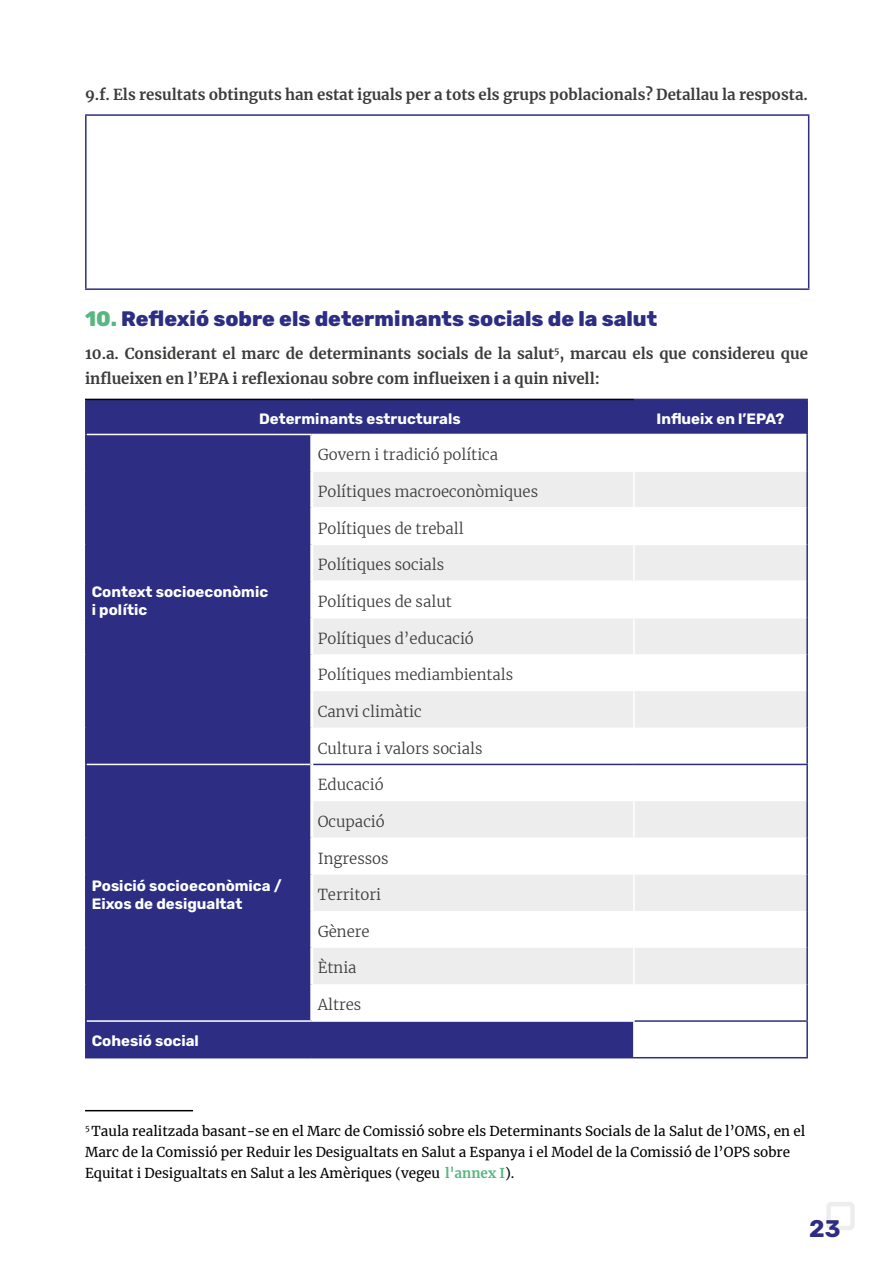
<style>
.page{position:relative;width:893px;height:1263px;background:#fff}
.page>*{position:absolute;margin:0;border:0;box-sizing:border-box;transform-origin:0 0}
.t1{font:700 24px "Rubik";color:#2d2e83}
.t2{font:800 21px "Rubik";color:#2d2e83}
.Párrafo{font:300 15px "Merriweather";color:#3c3c3b}
.t3{font:700 15px/24.8px "Merriweather";color:#3c3c3b}
.Figura{font:700 15px/18px "Rubik";color:#fff}
.NOTA_AL_PIE{font:13.5px/21px "Merriweather";color:#000}
.s1{color:#58b681}
.s2{font-weight:700;color:#58b681}
</style>
<div class="page">
<div style="left:826px;top:1202px;width:29px;height:28px;border:4px solid #ededed;border-radius:3px"></div>
<hr style="left:85px;top:114px;width:724px;height:2px;background:#2d2e83">
<hr style="left:85px;top:116px;width:2px;height:104px;background:#2d2e83">
<hr style="left:808px;top:116px;width:1px;height:104px;background:#2d2e83">
<hr style="left:85px;top:220px;width:2px;height:68px;background:#2d2e83">
<hr style="left:808px;top:220px;width:1px;height:68px;background:#2d2e83">
<hr style="left:85px;top:288px;width:724px;height:2px;background:#2d2e83">
<svg style="left:87px;top:400px;width:719px;height:657px;background:#41428f"></svg>
<div style="left:313px;top:472px;width:493px;height:35px;background:#ededed"></div>
<svg style="left:312px;top:508px;width:494px;height:549px"></svg>
<hr style="left:85px;top:399px;width:227px;height:1px;background:#000">
<hr style="left:312px;top:399px;width:322px;height:1px;background:#000">
<hr style="left:634px;top:399px;width:174px;height:1px;background:#2d2e83">
<hr style="left:633px;top:435px;width:2px;height:35px;background:#fff">
<hr style="left:633px;top:472px;width:2px;height:35px;background:#fff">
<hr style="left:633px;top:508px;width:2px;height:36px;background:#fff">
<hr style="left:633px;top:545px;width:2px;height:35px;background:#fff">
<hr style="left:633px;top:582px;width:2px;height:35px;background:#fff">
<hr style="left:633px;top:618px;width:2px;height:36px;background:#fff">
<hr style="left:633px;top:654px;width:2px;height:37px;background:#fff">
<hr style="left:633px;top:691px;width:2px;height:37px;background:#fff">
<hr style="left:633px;top:728px;width:2px;height:36px;background:#fff">
<hr style="left:633px;top:765px;width:2px;height:36px;background:#fff">
<hr style="left:633px;top:801px;width:2px;height:37px;background:#fff">
<hr style="left:633px;top:838px;width:2px;height:36px;background:#fff">
<hr style="left:633px;top:874px;width:2px;height:37px;background:#fff">
<hr style="left:633px;top:911px;width:2px;height:37px;background:#fff">
<hr style="left:633px;top:948px;width:2px;height:36px;background:#fff">
<hr style="left:633px;top:984px;width:2px;height:36px;background:#fff">
<hr style="left:633px;top:1022px;width:2px;height:35px;background:#fff">
<hr style="left:310px;top:435px;width:3px;height:36px;background:#fff">
<hr style="left:310px;top:471px;width:3px;height:37px;background:#fff">
<hr style="left:310px;top:508px;width:3px;height:36px;background:#fff">
<hr style="left:310px;top:544px;width:3px;height:37px;background:#fff">
<hr style="left:310px;top:581px;width:3px;height:37px;background:#fff">
<hr style="left:310px;top:618px;width:3px;height:36px;background:#fff">
<hr style="left:310px;top:654px;width:3px;height:37px;background:#fff">
<hr style="left:310px;top:691px;width:3px;height:37px;background:#fff">
<hr style="left:310px;top:728px;width:3px;height:36px;background:#fff">
<hr style="left:310px;top:764px;width:3px;height:37px;background:#fff">
<hr style="left:310px;top:801px;width:3px;height:37px;background:#fff">
<hr style="left:310px;top:838px;width:3px;height:36px;background:#fff">
<hr style="left:310px;top:874px;width:3px;height:37px;background:#fff">
<hr style="left:310px;top:911px;width:3px;height:37px;background:#fff">
<hr style="left:310px;top:948px;width:3px;height:36px;background:#fff">
<hr style="left:310px;top:984px;width:3px;height:36px;background:#fff">
<hr style="left:87px;top:434px;width:225px;height:1px;background:#fff">
<hr style="left:87px;top:764px;width:223px;height:1px;background:#fff">
<hr style="left:312px;top:434px;width:322px;height:1px;background:#fff">
<hr style="left:634px;top:434px;width:172px;height:1px;background:#fff">
<hr style="left:313px;top:470px;width:321px;height:2px;background:#fff">
<hr style="left:634px;top:470px;width:172px;height:2px;background:#fff">
<hr style="left:313px;top:507px;width:321px;height:1px;background:#fff">
<hr style="left:634px;top:507px;width:172px;height:1px;background:#fff">
<hr style="left:313px;top:544px;width:321px;height:1px;background:#fff">
<hr style="left:634px;top:544px;width:172px;height:1px;background:#fff">
<hr style="left:313px;top:580px;width:321px;height:2px;background:#fff">
<hr style="left:634px;top:580px;width:172px;height:2px;background:#fff">
<hr style="left:313px;top:617px;width:321px;height:1px;background:#fff">
<hr style="left:634px;top:617px;width:172px;height:1px;background:#fff">
<hr style="left:87px;top:1020px;width:225px;height:2px;background:#fff">
<hr style="left:312px;top:1020px;width:323px;height:2px;background:#fff">
<hr style="left:85px;top:400px;width:2px;height:34px;background:#2d2e83">
<hr style="left:806px;top:400px;width:2px;height:34px;background:#2d2e83">
<hr style="left:85px;top:434px;width:2px;height:37px;background:#2d2e83">
<hr style="left:85px;top:471px;width:2px;height:37px;background:#2d2e83">
<hr style="left:85px;top:508px;width:2px;height:36px;background:#2d2e83">
<hr style="left:85px;top:544px;width:2px;height:37px;background:#2d2e83">
<hr style="left:85px;top:581px;width:2px;height:37px;background:#2d2e83">
<hr style="left:85px;top:618px;width:2px;height:36px;background:#2d2e83">
<hr style="left:85px;top:654px;width:2px;height:37px;background:#2d2e83">
<hr style="left:85px;top:691px;width:2px;height:37px;background:#2d2e83">
<hr style="left:85px;top:728px;width:2px;height:36px;background:#2d2e83">
<hr style="left:806px;top:434px;width:2px;height:37px;background:#2d2e83">
<hr style="left:806px;top:471px;width:2px;height:37px;background:#2d2e83">
<hr style="left:806px;top:508px;width:2px;height:36px;background:#2d2e83">
<hr style="left:806px;top:544px;width:2px;height:37px;background:#2d2e83">
<hr style="left:806px;top:581px;width:2px;height:37px;background:#2d2e83">
<hr style="left:806px;top:618px;width:2px;height:36px;background:#2d2e83">
<hr style="left:806px;top:654px;width:2px;height:37px;background:#2d2e83">
<hr style="left:806px;top:691px;width:2px;height:37px;background:#2d2e83">
<hr style="left:806px;top:728px;width:2px;height:36px;background:#2d2e83">
<hr style="left:85px;top:764px;width:2px;height:37px;background:#2d2e83">
<hr style="left:85px;top:801px;width:2px;height:37px;background:#2d2e83">
<hr style="left:85px;top:838px;width:2px;height:36px;background:#2d2e83">
<hr style="left:85px;top:874px;width:2px;height:37px;background:#2d2e83">
<hr style="left:85px;top:911px;width:2px;height:37px;background:#2d2e83">
<hr style="left:85px;top:948px;width:2px;height:36px;background:#2d2e83">
<hr style="left:85px;top:984px;width:2px;height:37px;background:#2d2e83">
<hr style="left:806px;top:765px;width:2px;height:36px;background:#2d2e83">
<hr style="left:806px;top:801px;width:2px;height:37px;background:#2d2e83">
<hr style="left:806px;top:838px;width:2px;height:36px;background:#2d2e83">
<hr style="left:806px;top:874px;width:2px;height:37px;background:#2d2e83">
<hr style="left:806px;top:911px;width:2px;height:37px;background:#2d2e83">
<hr style="left:806px;top:948px;width:2px;height:36px;background:#2d2e83">
<hr style="left:806px;top:984px;width:2px;height:36px;background:#2d2e83">
<hr style="left:85px;top:1021px;width:2px;height:36px;background:#2d2e83">
<hr style="left:806px;top:1022px;width:2px;height:35px;background:#2d2e83">
<hr style="left:85px;top:1057px;width:227px;height:1px;background:#2d2e83">
<hr style="left:312px;top:1057px;width:322px;height:1px;background:#2d2e83">
<hr style="left:634px;top:1057px;width:174px;height:1px;background:#2d2e83">
<hr style="left:313px;top:764px;width:321px;height:1px;background:#2d2e83">
<hr style="left:634px;top:764px;width:174px;height:1px;background:#2d2e83">
<hr style="left:635px;top:1020px;width:173px;height:2px;background:#2d2e83">
<hr style="left:85px;top:1110px;width:108px;height:1px;background:#000">
<h3 class="t3" style="left:85px;top:82px;width:724px">9.f. Els resultats obtinguts han estat iguals per a tots els grups poblacionals? Detallau la resposta.</h3>
<h2 class="t2" style="left:85px;top:307px;width:574px"><span class="s1">10.</span> Reflexió sobre els determinants socials de la salut</h2>
<h3 class="t3" style="left:85px;top:341px;width:724px">10.a. Considerant el marc de determinants socials de la salut<sup>5</sup>, marcau els que considereu que influeixen en l’EPA i reflexionau sobre com influeixen i a quin nivell:</h3>
<p class="Figura" style="left:259px;top:410px;width:203px">Determinants estructurals</p>
<p class="Figura" style="left:657px;top:410px;width:129px">Influeix en l’EPA?</p>
<p class="Figura" style="left:92px;top:584px;width:178px">Context socioeconòmic i polític</p>
<p class="Figura" style="left:92px;top:877px;width:192px">Posició socioeconòmica /<br>Eixos de desigualtat</p>
<p class="Figura" style="left:92px;top:1033px;width:109px">Cohesió social</p>
<p class="Párrafo" style="left:318px;top:444px;width:182px">Govern i tradició política</p>
<p class="Párrafo" style="left:318px;top:481px;width:222px">Polítiques macroeconòmiques</p>
<p class="Párrafo" style="left:318px;top:518px;width:147px">Polítiques de treball</p>
<p class="Párrafo" style="left:318px;top:554px;width:128px">Polítiques socials</p>
<p class="Párrafo" style="left:318px;top:591px;width:136px">Polítiques de salut</p>
<p class="Párrafo" style="left:318px;top:628px;width:158px">Polítiques d’educació</p>
<p class="Párrafo" style="left:318px;top:664px;width:197px">Polítiques mediambientals</p>
<p class="Párrafo" style="left:318px;top:701px;width:105px">Canvi climàtic</p>
<p class="Párrafo" style="left:318px;top:738px;width:166px">Cultura i valors socials</p>
<p class="Párrafo" style="left:318px;top:774px;width:67px">Educació</p>
<p class="Párrafo" style="left:318px;top:811px;width:68px">Ocupació</p>
<p class="Párrafo" style="left:318px;top:848px;width:72px">Ingressos</p>
<p class="Párrafo" style="left:318px;top:884px;width:65px">Territori</p>
<p class="Párrafo" style="left:318px;top:921px;width:53px">Gènere</p>
<p class="Párrafo" style="left:318px;top:958px;width:40px">Ètnia</p>
<p class="Párrafo" style="left:318px;top:994px;width:45px">Altres</p>
<p class="NOTA_AL_PIE" style="left:85px;top:1120px;width:722px"><sup>5</sup> Taula realitzada basant-se en el Marc de Comissió sobre els Determinants Socials de la Salut de l’OMS, en el<br>Marc de la Comissió per Reduir les Desigualtats en Salut a Espanya i el Model de la Comissió de l’OPS sobre<br>Equitat i Desigualtats en Salut a les Amèriques (vegeu <span class="s2">l'annex I</span>).</p>
<h1 class="t1" style="left:809px;top:1215px;width:33px">23</h1>
</div>
